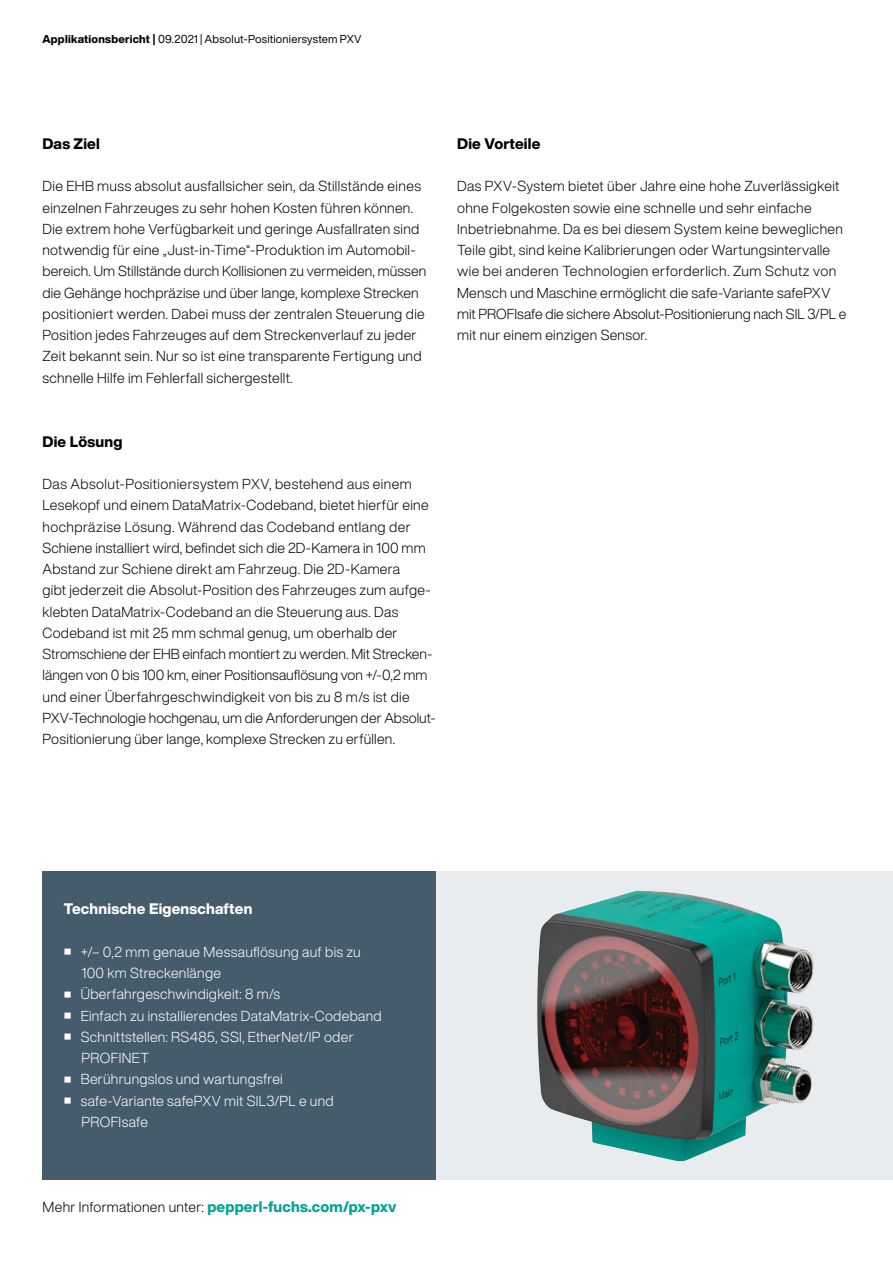
<style>
.page{position:relative;width:893px;height:1263px;background:#fff}
.page>*{position:absolute;margin:0;border:0;box-sizing:border-box;transform-origin:0 0}
.t1{font:800 15px "Helvetica Now Display";letter-spacing:.01em;color:#00a294}
.t2{font:800 15px "Helvetica Now Display";letter-spacing:.01em;color:#000}
.t3{font:800 15px "Helvetica Now Display";letter-spacing:.01em;color:#fff}
.t4{font:300 14.25px/21.3px "Helvetica Now Display";letter-spacing:.02em;color:#000}
.t5{font:300 14.25px/21.3px "Helvetica Now Display";letter-spacing:.02em;color:#fff}
.t6{font:11.25px "Helvetica Now Display";letter-spacing:.02em;color:#000}
.s1{font-weight:800}
.s2{font-weight:300;font-size:14.25px;color:#000}
</style>
<div class="page">
<div style="left:436px;top:872px;width:457px;height:308px;background:#e9ecef"></div>
<img style="left:537px;top:891px;width:277px;height:270px">
<div style="left:43px;top:872px;width:393px;height:308px;background:#455c6d"></div>
<p class="t6" style="left:43px;top:31px;width:321px"><span class="s1">Applikationsbericht |</span> 09.2021 | Absolut-Positioniersystem PXV</p>
<p class="t2" style="left:43px;top:133px;width:59px">Das Ziel</p>
<p class="t4" style="left:43px;top:176px;width:385px">Die EHB muss absolut ausfallsicher sein, da Stillstände eines einzelnen Fahrzeuges zu sehr hohen Kosten führen können.<br>Die extrem hohe Verfügbarkeit und geringe Ausfallraten sind notwendig für eine „Just-in-Time“-Produktion im Automobil&shy;bereich. Um Stillstände durch Kollisionen zu vermeiden, müssen die Gehänge hochpräzise und über lange, komplexe Strecken positioniert werden. Dabei muss der zentralen Steuerung die Position jedes Fahrzeuges auf dem Streckenverlauf zu jeder Zeit bekannt sein. Nur so ist eine transparente Fertigung und schnelle Hilfe im Fehlerfall sichergestellt.</p>
<p class="t2" style="left:43px;top:431px;width:81px">Die Lösung</p>
<p class="t4" style="left:43px;top:473px;width:395px">Das Absolut-Positioniersystem PXV, bestehend aus einem Lesekopf und einem DataMatrix-Codeband, bietet hierfür eine hochpräzise Lösung. Während das Codeband entlang der Schiene installiert wird, befindet sich die 2D-Kamera in 100 mm Abstand zur Schiene direkt am Fahrzeug. Die 2D-Kamera<br>gibt jederzeit die Absolut-Position des Fahrzeuges zum aufge&shy;klebten DataMatrix-Codeband an die Steuerung aus. Das Codeband ist mit 25 mm schmal genug, um oberhalb der Stromschiene der EHB einfach montiert zu werden. Mit Strecken&shy;längen von 0 bis 100 km, einer Positionsauflösung von +/-0,2 mm und einer Überfahrgeschwindigkeit von bis zu 8 m/s ist die PXV-Technologie hochgenau, um die Anforderungen der Absolut-Positionierung über lange, komplexe Strecken zu erfüllen.</p>
<p class="t2" style="left:457px;top:133px;width:85px">Die Vorteile</p>
<p class="t4" style="left:457px;top:176px;width:391px">Das PXV-System bietet über Jahre eine hohe Zuverlässigkeit ohne Folgekosten sowie eine schnelle und sehr einfache Inbetriebnahme. Da es bei diesem System keine beweglichen Teile gibt, sind keine Kalibrierungen oder Wartungsintervalle wie bei anderen Technologien erforderlich. Zum Schutz von Mensch und Maschine ermöglicht die safe-Variante safePXV mit PROFIsafe die sichere Absolut-Positionierung nach SIL 3/PL e mit nur einem einzigen Sensor.</p>
<p class="t3" style="left:64px;top:898px;width:190px">Technische Eigenschaften</p>
<p class="t5" style="left:82px;top:941px;width:281px;text-indent:-17px"><sup>■</sup> +/– 0,2 mm genaue Messauflösung auf bis zu<br>100 km Streckenlänge</p>
<p class="t5" style="left:65px;top:983px;width:217px"><sup>■</sup> Überfahrgeschwindigkeit: 8 m/s</p>
<p class="t5" style="left:65px;top:1005px;width:319px"><sup>■</sup> Einfach zu installierendes DataMatrix-Codeband</p>
<p class="t5" style="left:82px;top:1026px;width:273px;text-indent:-17px"><sup>■</sup> Schnittstellen: RS485, SSI, EtherNet/IP oder<br>PROFINET</p>
<p class="t5" style="left:65px;top:1068px;width:220px"><sup>■</sup> Berührungslos und wartungsfrei</p>
<p class="t5" style="left:82px;top:1090px;width:254px;text-indent:-17px"><sup>■</sup> safe-Variante safePXV mit SIL3/PL e und<br>PROFIsafe</p>
<p class="t1" style="left:43px;top:1196px;width:355px"><span class="s2">Mehr Informationen unter:</span> pepperl-fuchs.com/px-pxv</p>
</div>
